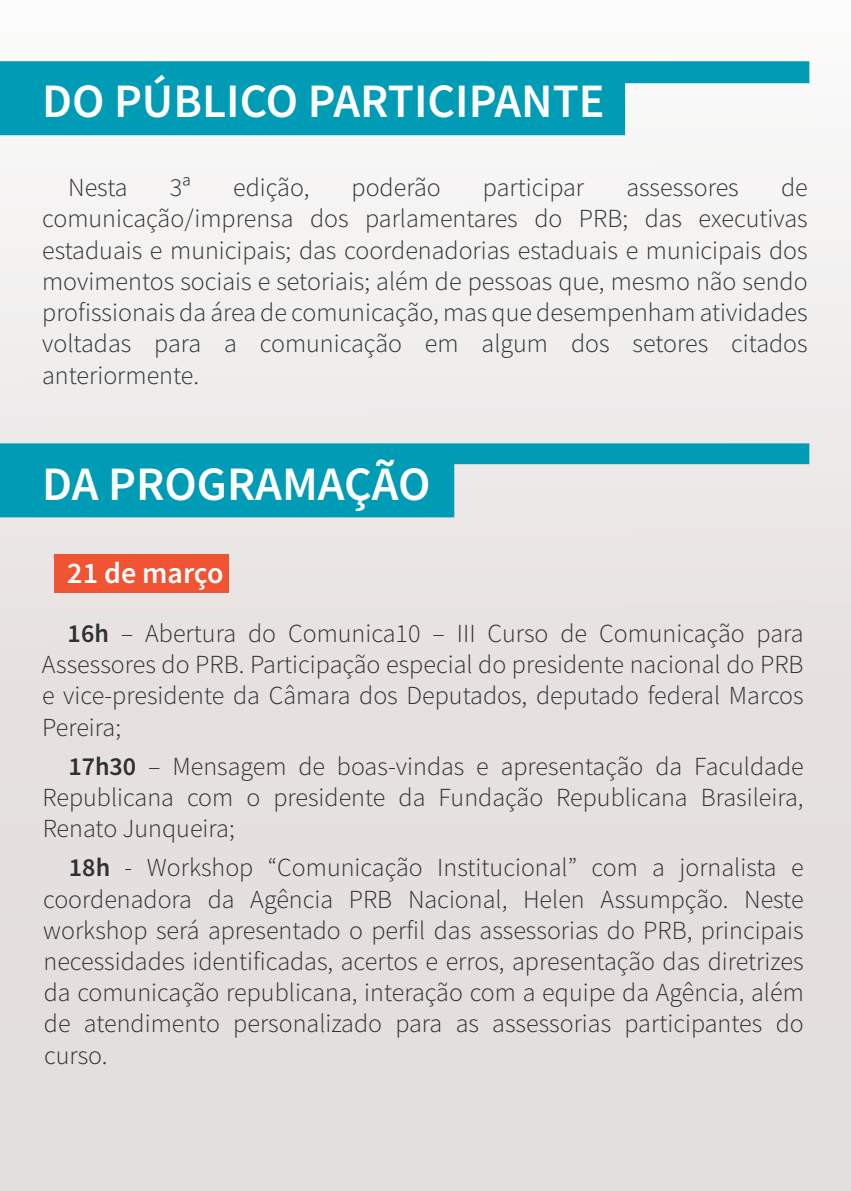
<style>
.page{position:relative;width:851px;height:1191px;background:#fff}
.page>*{position:absolute;margin:0;border:0;box-sizing:border-box;transform-origin:0 0}
.t1{font:600 48px "Source Sans Pro";color:#fff}
.t2{font:600 30px "Source Sans Pro";color:#fff}
.t3{font:300 26px/31.2px "Source Sans Pro";color:#2e3031;text-align:justify}
.s1{font-weight:600}
</style>
<div class="page">
<div style="left:0;top:0;width:850px;height:1191px;background:linear-gradient(to bottom,#f9f8f7,#ded8d7)"></div>
<svg style="left:0;top:61px;width:809px;height:74px;fill:#009cb6"></svg>
<svg style="left:0;top:443px;width:809px;height:74px;background:#4bb4c5"></svg>
<div style="left:54px;top:554px;width:174px;height:38px;background:#f05432"></div>
<h1 class="t1" style="left:42px;top:69px;width:564px">DO PÚBLICO PARTICIPANTE</h1>
<p class="t3" style="left:68px;top:172px;width:61px">Nesta</p>
<p class="t3" style="left:170px;top:172px;width:23px">3ª</p>
<p class="t3" style="left:233px;top:172px;width:78px">edição,</p>
<p class="t3" style="left:351px;top:172px;width:91px">poderão</p>
<p class="t3" style="left:483px;top:172px;width:103px">participar</p>
<p class="t3" style="left:626px;top:172px;width:114px">assessores</p>
<p class="t3" style="left:42px;top:172px;width:767px;text-indent:738px">de comunicação/imprensa dos parlamentares do PRB; das executivas estaduais e municipais; das coordenadorias estaduais e municipais dos movimentos sociais e setoriais; além de pessoas que, mesmo não sendo profissionais da área de comunicação, mas que desempenham atividades voltadas para a comunicação em algum dos setores citados anteriormente.</p>
<h1 class="t1" style="left:42px;top:453px;width:390px">DA PROGRAMAÇÃO</h1>
<p class="t2" style="left:67px;top:553px;width:158px">21 de março</p>
<p class="t3" style="left:42px;top:617px;width:763px;text-indent:26px"><span class="s1">16h</span> – Abertura do Comunica10 – III Curso de Comunicação para Assessores do PRB. Participação especial do presidente nacional do PRB e vice-presidente da Câmara dos Deputados, deputado federal Marcos Pereira;</p>
<p class="t3" style="left:43px;top:750px;width:762px;text-indent:26px"><span class="s1">17h30</span> – Mensagem de boas-vindas e apresentação da Faculdade Republicana com o presidente da Fundação Republicana Brasileira, Renato Junqueira;</p>
<p class="t3" style="left:43px;top:852px;width:762px;text-indent:26px"><span class="s1">18h</span> - Workshop “Comunicação Institucional” com a jornalista e coordenadora da Agência PRB Nacional, Helen Assumpção. Neste workshop será apresentado o perfil das assessorias do PRB, principais necessidades identificadas, acertos e erros, apresentação das diretrizes da comunicação republicana, interação com a equipe da Agência, além de atendimento personalizado para as assessorias participantes do curso.</p>
</div>
